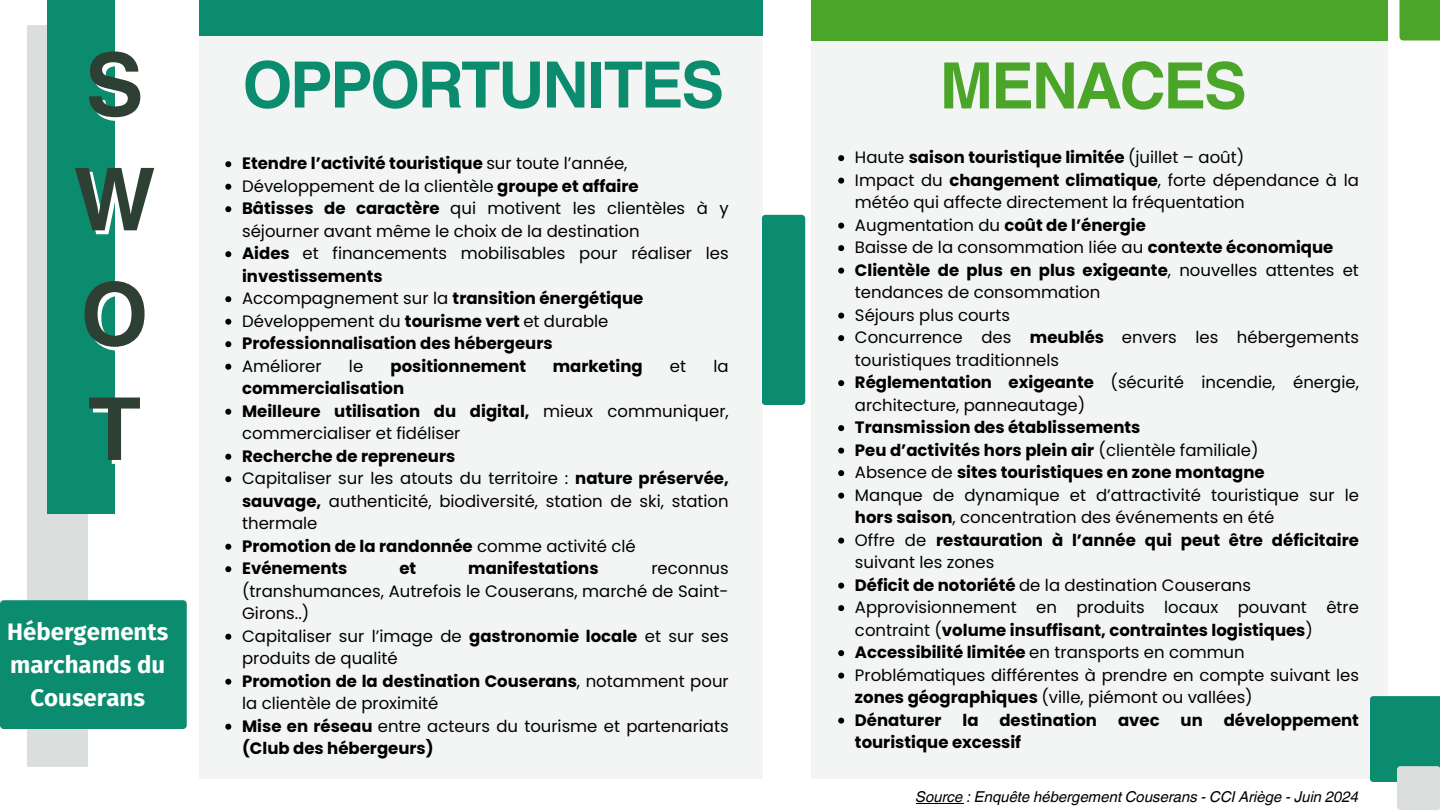
<style>
.page{position:relative;width:1440px;height:810px;background:#fff}
.page>*{position:absolute;margin:0;border:0;box-sizing:border-box;transform-origin:0 0}
.t1{font:700 87px/114.8px "Helvetica World";color:#fff}
.t2{font:700 64px "Helvetica World";letter-spacing:-.035em;color:#0c8c6f}
.t3{font:700 64px "Helvetica World";letter-spacing:-.035em;color:#4aa528}
.t4{font:700 24px/33px "Fira Sans";color:#fff;text-align:center}
.t5{font:16.5px/22.5px "Poppins";color:#000}
.t6{font:700 16.5px/22.5px "Poppins";color:#000}
.t7{font:italic 15px "Helvetica World";color:#000}
.s1{font-weight:700}
.s2{font-weight:400}
</style>
<div class="page">
<div style="left:1400px;top:0;width:40px;height:40px;background:#4aa528"></div>
<div style="left:27px;top:25px;width:61px;height:741px;background:#dadfdd"></div>
<div style="left:47px;top:0;width:68px;height:513px;background:#0c8c6f"></div>
<div style="left:811px;top:0;width:577px;height:779px;background:#f2f5f3"></div>
<div style="left:811px;top:0;width:577px;height:40px;background:#4aa528"></div>
<div style="left:199px;top:8px;width:564px;height:771px;background:#f2f5f3"></div>
<div style="left:199px;top:0;width:564px;height:36px;background:#0c8c6f"></div>
<svg style="left:225px;top:161px;width:6px;height:6px"></svg>
<svg style="left:225px;top:184px;width:6px;height:6px"></svg>
<svg style="left:225px;top:206px;width:6px;height:6px"></svg>
<svg style="left:225px;top:251px;width:6px;height:6px"></svg>
<svg style="left:225px;top:296px;width:6px;height:6px"></svg>
<svg style="left:225px;top:319px;width:6px;height:6px"></svg>
<svg style="left:225px;top:341px;width:6px;height:6px"></svg>
<svg style="left:225px;top:364px;width:6px;height:6px"></svg>
<svg style="left:225px;top:409px;width:6px;height:6px"></svg>
<svg style="left:225px;top:454px;width:6px;height:6px"></svg>
<svg style="left:225px;top:476px;width:6px;height:6px"></svg>
<svg style="left:225px;top:544px;width:6px;height:6px"></svg>
<svg style="left:225px;top:566px;width:6px;height:6px"></svg>
<svg style="left:225px;top:634px;width:6px;height:6px"></svg>
<svg style="left:225px;top:679px;width:6px;height:6px"></svg>
<svg style="left:225px;top:724px;width:6px;height:6px"></svg>
<svg style="left:838px;top:155px;width:6px;height:6px"></svg>
<svg style="left:838px;top:178px;width:6px;height:6px"></svg>
<svg style="left:838px;top:223px;width:6px;height:6px"></svg>
<svg style="left:838px;top:245px;width:6px;height:6px"></svg>
<svg style="left:838px;top:268px;width:6px;height:6px"></svg>
<svg style="left:838px;top:313px;width:6px;height:6px"></svg>
<svg style="left:838px;top:335px;width:6px;height:6px"></svg>
<svg style="left:838px;top:380px;width:6px;height:6px"></svg>
<svg style="left:838px;top:425px;width:6px;height:6px"></svg>
<svg style="left:838px;top:448px;width:6px;height:6px"></svg>
<svg style="left:838px;top:470px;width:6px;height:6px"></svg>
<svg style="left:838px;top:493px;width:6px;height:6px"></svg>
<svg style="left:838px;top:538px;width:6px;height:6px"></svg>
<svg style="left:838px;top:583px;width:6px;height:6px"></svg>
<svg style="left:838px;top:605px;width:6px;height:6px"></svg>
<svg style="left:838px;top:650px;width:6px;height:6px"></svg>
<svg style="left:838px;top:673px;width:6px;height:6px"></svg>
<svg style="left:838px;top:718px;width:6px;height:6px"></svg>
<hr style="left:916px;top:803px;width:47px;height:1px;background:#000">
<div style="left:0;top:600px;width:187px;height:129px;background:#0c8c6f;border-radius:4px"></div>
<div style="left:762px;top:215px;width:43px;height:190px;background:#0c8c6f;border-radius:4px"></div>
<svg style="left:1370px;top:696px;width:70px;height:114px"></svg>
<h1 class="t1" style="left:77px;top:22px;width:84px">S<br>W<br>O<br>T</h1>
<h2 class="t2" style="left:243px;top:33px;width:483px">OPPORTUNITES</h2>
<h2 class="t3" style="left:940px;top:33px;width:309px">MENACES</h2>
<p class="t5" style="left:855px;top:146px;width:506px">Haute <span class="s1">saison touristique limitée</span> (juillet – août)<br>Impact du <span class="s1">changement climatique</span>, forte dépendance à la météo qui affecte directement la fréquentation Augmentation du <span class="s1">coût de l’énergie<br></span>Baisse de la consommation liée au <span class="s1">contexte économique Clientèle de plus en plus exigeante</span>, nouvelles attentes et tendances de consommation<br>Séjours plus courts<br>Concurrence des <span class="s1">meublés</span> envers les hébergements touristiques traditionnels<br><span class="s1">Réglementation exigeante</span> (sécurité incendie, énergie, architecture, panneautage)</p>
<p class="t5" style="left:855px;top:416px;width:506px"><span class="s1">Transmission des établissements<br>Peu d’activités hors plein air</span> (clientèle familiale)<br>Absence de <span class="s1">sites touristiques en zone montagne<br></span>Manque de dynamique et d’attractivité touristique sur le <span class="s1">hors saison</span>, concentration des événements en été<br>Offre de <span class="s1">restauration à l’année qui peut être déficitaire </span>suivant les zones<br><span class="s1">Déficit de notoriété</span> de la destination Couserans Approvisionnement en produits locaux pouvant être contraint (<span class="s1">volume insuffisant, contraintes logistiques</span>)<br><span class="s1">Accessibilité limitée</span> en transports en commun Problématiques différentes à prendre en compte suivant les <span class="s1">zones géographiques</span> (ville, piémont ou vallées)<br><span class="s1">Dénaturer</span></p>
<p class="t5" style="left:242px;top:152px;width:488px"><span class="s1">Etendre l’activité touristique</span> sur toute l’année, Développement de la clientèle <span class="s1">groupe et affaire<br>Bâtisses de caractère</span> qui motivent les clientèles à y séjourner avant même le choix de la destination<br><span class="s1">Aides</span> et financements mobilisables pour réaliser les <span class="s1">investissements<br></span>Accompagnement sur la <span class="s1">transition énergétique </span>Développement du <span class="s1">tourisme vert</span> et durable <span class="s1">Professionnalisation des hébergeurs</span></p>
<p class="t5" style="left:242px;top:355px;width:81px">Améliorer</p>
<p class="t5" style="left:349px;top:355px;width:16px">le</p>
<p class="t6" style="left:391px;top:355px;width:137px">positionnement</p>
<p class="t6" style="left:553px;top:355px;width:91px">marketing</p>
<p class="t5" style="left:670px;top:355px;width:18px">et</p>
<p class="t5" style="left:714px;top:355px;width:17px">la</p>
<p class="t6" style="left:242px;top:377px;width:488px">commercialisation<br>Meilleure utilisation du digital, <span class="s2">mieux communiquer, commercialiser et fidéliser</span></p>
<p class="t5" style="left:242px;top:445px;width:488px"><span class="s1">Recherche de repreneurs<br></span>Capitaliser sur les atouts du territoire : <span class="s1">nature préservée, sauvage,</span> authenticité, biodiversité, station de ski, station thermale<br><span class="s1">Promotion de la randonnée</span> comme activité clé <span class="s1">Evénements</span></p>
<p class="t6" style="left:399px;top:557px;width:18px">et</p>
<p class="t6" style="left:468px;top:557px;width:132px">manifestations</p>
<p class="t5" style="left:242px;top:557px;width:488px;text-indent:409px">reconnus (transhumances, Autrefois le Couserans, marché de Saint-Girons..)<br>Capitaliser sur l’image de <span class="s1">gastronomie locale</span> et sur ses produits de qualité<br><span class="s1">Promotion de la destination Couserans</span>, notamment pour la clientèle de proximité<br><span class="s1">Mise en réseau</span> entre acteurs du tourisme et partenariats <span class="s1">(Club des hébergeurs)</span></p>
<h3 class="t4" style="left:7px;top:615px;width:163px">Hébergements marchands du<br>Couserans</h3>
<p class="t6" style="left:962px;top:709px;width:18px">la</p>
<p class="t6" style="left:999px;top:709px;width:99px">destination</p>
<p class="t6" style="left:1118px;top:709px;width:43px">avec</p>
<p class="t6" style="left:1181px;top:709px;width:24px">un</p>
<p class="t6" style="left:1224px;top:709px;width:137px">développement</p>
<p class="t6" style="left:855px;top:731px;width:168px">touristique excessif</p>
<p class="t7" style="left:916px;top:785px;width:445px">Source : Enquête hébergement Couserans - CCI Ariège - Juin 2024</p>
</div>
